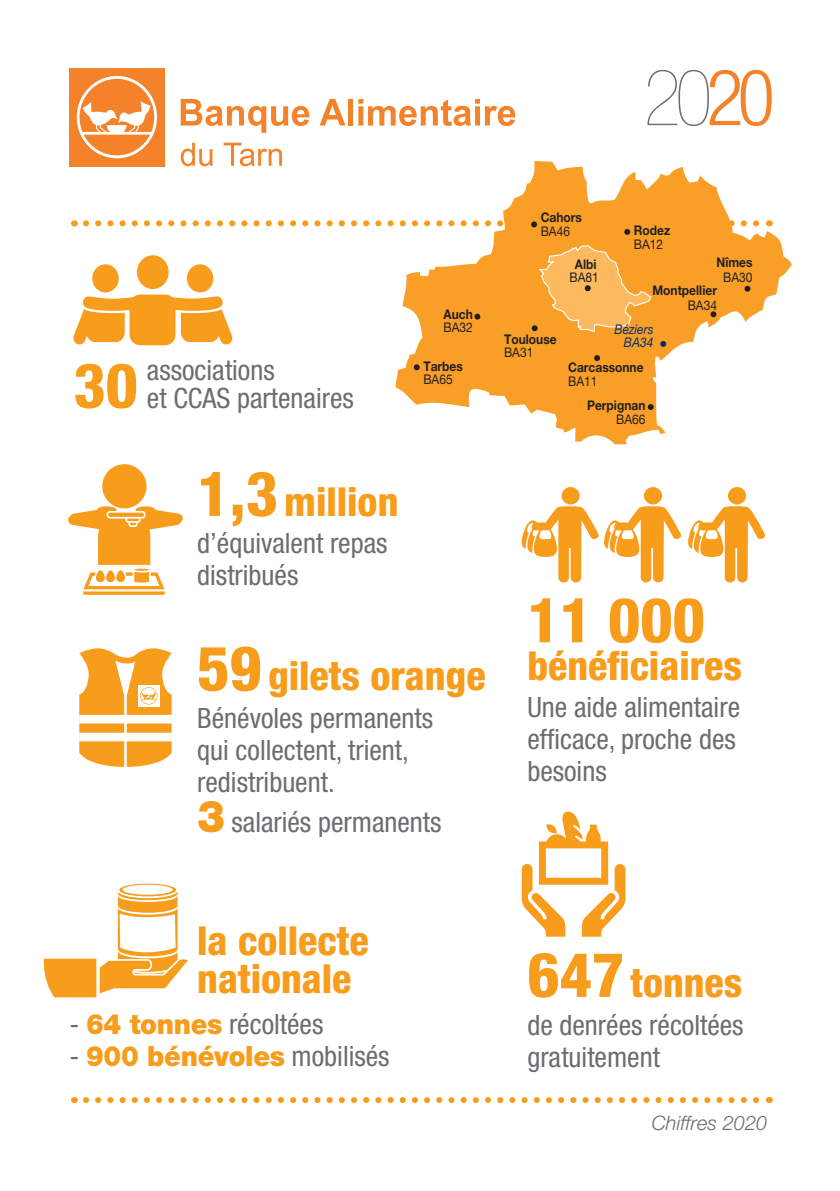
<style>
.page{position:relative;width:840px;height:1191px;background:#fff}
.page>*{position:absolute;margin:0;border:0;box-sizing:border-box;transform-origin:0 0}
.t1{font:200 condensed 78px "Helvetica Neue LT Com";color:#6c6d70}
.t2{font:800 condensed 62px "Helvetica Neue LT Pro";color:#f89c1c}
.t3{font:800 condensed 40px/38px "Helvetica Neue LT Pro";color:#f89c1c}
.t4{font:condensed 28px/32px "Helvetica Neue LT Pro";color:#6c6d70}
.t5{font:900 28px "Helvetica Neue LT Pro";letter-spacing:-.01em;color:#f89c1c;scale:.95 1}
.t6{font:italic 300 20px "Helvetica Neue LT Pro";color:#6c6d70}
.t7{font:700 13.4px "Helvetica Neue LT Pro";color:#231f20;scale:.9 1}
.t8{font:13.4px "Helvetica Neue LT Pro";color:#231f20;scale:.9 1}
.t9{font:italic 13.4px/13px "Helvetica Neue LT Pro";color:#01306f;text-align:right;scale:.9 1}
.s1{font-weight:300;color:#f4822a}
.s2{font-weight:800;font-size:62px;color:#f89c1c}
.s3{font-size:62px}
.s4{font-weight:900;font-stretch:normal;font-size:44px;color:#f89c1c}
.s5{font-weight:900;font-stretch:normal;color:#f89c1c}
.s6{font-weight:400;font-stretch:condensed;color:#6c6d70}
</style>
<div class="page">
<svg style="left:86px;top:1097px;width:673px;height:6px"></svg>
<svg style="left:395px;top:161px;width:396px;height:283px;fill:#f99f28"></svg>
<svg style="left:647px;top:404px;width:6px;height:6px"></svg>
<svg style="left:593px;top:355px;width:6px;height:6px"></svg>
<svg style="left:531px;top:244px;width:121px;height:89px;background:#f9ae49"></svg>
<svg style="left:474px;top:314px;width:6px;height:5px"></svg>
<svg style="left:710px;top:311px;width:6px;height:6px"></svg>
<svg style="left:86px;top:220px;width:676px;height:15px"></svg>
<svg style="left:660px;top:341px;width:6px;height:6px"></svg>
<svg style="left:744px;top:286px;width:6px;height:6px"></svg>
<svg style="left:413px;top:364px;width:6px;height:6px"></svg>
<div style="left:137px;top:255px;width:32px;height:34px;background:#f89c1c;border-radius:50%"></div>
<div style="left:187px;top:264px;width:26px;height:28px;background:#f89c1c;border-radius:50%"></div>
<div style="left:92px;top:264px;width:27px;height:28px;background:#f89c1c;border-radius:50%"></div>
<svg style="left:73px;top:294px;width:160px;height:51px"></svg>
<svg style="left:521px;top:811px;width:104px;height:125px"></svg>
<svg style="left:79px;top:648px;width:92px;height:119px"></svg>
<div style="left:561px;top:487px;width:18px;height:17px;background:#f89c1c;border-radius:50%"></div>
<div style="left:643px;top:487px;width:18px;height:17px;background:#f89c1c;border-radius:50%"></div>
<div style="left:727px;top:487px;width:18px;height:17px;background:#f89c1c;border-radius:50%"></div>
<svg style="left:521px;top:506px;width:245px;height:76px"></svg>
<svg style="left:119px;top:883px;width:57px;height:13px"></svg>
<svg style="left:123px;top:884px;width:49px;height:10px"></svg>
<svg style="left:43px;top:886px;width:145px;height:112px"></svg>
<div style="left:102px;top:464px;width:44px;height:44px;background:#f89c1c;border-radius:50%"></div>
<hr style="left:134px;top:568px;width:15px;height:3px;background:#f89c1c;border-radius:50%">
<svg style="left:83px;top:591px;width:81px;height:4px"></svg>
<svg style="left:83px;top:572px;width:81px;height:17px"></svg>
<svg style="left:68px;top:506px;width:115px;height:59px"></svg>
<svg style="left:181px;top:99px;width:128px;height:34px"></svg>
<svg style="left:319px;top:99px;width:26px;height:26px"></svg>
<div style="left:348px;top:99px;width:5px;height:26px;background:#f4822a"></div>
<svg style="left:358px;top:99px;width:157px;height:27px"></svg>
<div style="left:69px;top:68px;width:96px;height:98px;background:#f4822a"></div>
<svg style="left:77px;top:76px;width:80px;height:82px"></svg>
<svg style="left:181px;top:143px;width:31px;height:23px"></svg>
<svg style="left:223px;top:143px;width:59px;height:23px"></svg>
<h1 class="t1" style="left:643px;top:54px;width:133px">20<span class="s1">20</span></h1>
<p class="t4" style="left:73px;top:356px;width:282px;line-height:28px;text-align:center">associations<br><span class="s2">30</span> et CCAS partenaires</p>
<h3 class="t3" style="left:197px;top:482px;width:202px"><span class="s3">1,3</span>million</h3>
<p class="t4" style="left:197px;top:527px;width:192px">d’équivalent repas distribués</p>
<p class="t7" style="left:443px;top:305px;width:34px">Auch</p>
<p class="t8" style="left:443px;top:319px;width:34px">BA32</p>
<p class="t7" style="left:423px;top:357px;width:45px">Tarbes</p>
<p class="t8" style="left:423px;top:370px;width:34px">BA65</p>
<h3 class="t3" style="left:197px;top:656px;width:290px"><span class="s3">59</span>gilets orange</h3>
<p class="t4" style="left:197px;top:701px;width:237px">Bénévoles permanents qui collectent, trient, redistribuent.</p>
<p class="t4" style="left:197px;top:806px;width:246px"><span class="s4">3</span> salariés permanents</p>
<p class="t7" style="left:540px;top:209px;width:47px">Cahors</p>
<p class="t8" style="left:540px;top:223px;width:34px">BA46</p>
<p class="t7" style="left:574px;top:255px;width:26px">Albi</p>
<p class="t8" style="left:569px;top:269px;width:34px">BA81</p>
<p class="t7" style="left:504px;top:331px;width:60px">Toulouse</p>
<p class="t8" style="left:504px;top:344px;width:34px">BA31</p>
<p class="t7" style="left:633px;top:222px;width:42px">Rodez</p>
<p class="t8" style="left:633px;top:236px;width:34px">BA12</p>
<p class="t7" style="left:716px;top:254px;width:42px">Nîmes</p>
<p class="t8" style="left:722px;top:268px;width:34px">BA30</p>
<p class="t7" style="left:652px;top:282px;width:73px">Montpellier</p>
<p class="t8" style="left:687px;top:296px;width:34px">BA34</p>
<p class="t9" style="left:614px;top:323px;width:45px">Béziers<br>BA34</p>
<p class="t7" style="left:568px;top:359px;width:85px">Carcassonne</p>
<p class="t8" style="left:568px;top:372px;width:34px">BA11</p>
<p class="t7" style="left:586px;top:396px;width:66px">Perpignan</p>
<p class="t8" style="left:615px;top:411px;width:34px">BA66</p>
<h2 class="t2" style="left:527px;top:582px;width:179px">11 000</h2>
<h3 class="t3" style="left:527px;top:646px;width:216px">bénéficiaires</h3>
<p class="t4" style="left:527px;top:691px;width:214px">Une aide alimentaire efficace, proche des besoins</p>
<h3 class="t3" style="left:197px;top:921px;width:173px">la collecte nationale</h3>
<p class="t4" style="left:69px;top:1007px;width:255px">- <span class="s5">64 tonnes</span> récoltées</p>
<p class="t5" style="left:69px;top:1039px;width:338px"><span class="s6">-</span> 900 bénévoles <span class="s6">mobilisés</span></p>
<h3 class="t3" style="left:527px;top:963px;width:216px"><span class="s3">647</span>tonnes</h3>
<p class="t4" style="left:527px;top:1008px;width:218px">de denrées récoltées gratuitement</p>
<p class="t6" style="left:651px;top:1111px;width:117px">Chiffres 2020</p>
</div>
